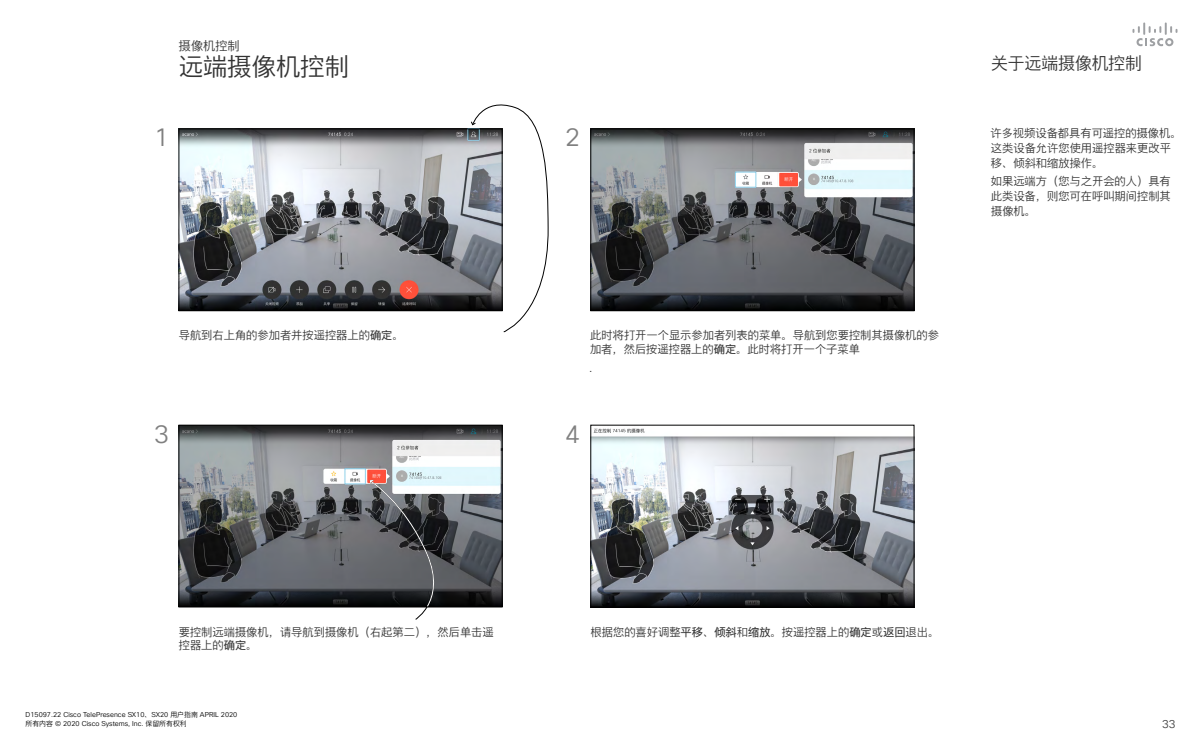
<style>
.page{position:relative;width:1200px;height:750px;background:#fff}
.page>*{position:absolute;margin:0;border:0;box-sizing:border-box;transform-origin:0 0}
.t1{font:25px "Cisco Sans CHS Light";color:#808080}
.Subhead1{font:24.31px "Cisco Sans CHS Light";color:#333}
.Right_Column_About_h{font:16.88px "Cisco Sans CHS Light";letter-spacing:-.005em;color:#333}
.Small_chapter_runnin{font:12.19px "Cisco Sans CHS Light";letter-spacing:.005em;color:#333}
.CartoonAnnotation{font:11.25px/13.5px "Cisco Sans CHS Light";color:#333}
.Body{font:11.25px/15px "Cisco Sans CHS Light";color:#333}
.t2{font:11.25px "Cisco Sans CHS Light";color:#3d3d3d}
.t3{font:6.88px/8.2px "Cisco Sans CHS Light";color:#000}
.s1{font-family:"Cisco Sans CHS"}
</style>
<div class="page">
<svg style="left:1132px;top:22px;width:46px;height:24px"></svg>
<img style="left:181px;top:131px;width:290px;height:178px">
<div style="left:179px;top:129px;width:323px;height:182px;border:1px solid #000"></div>
<img style="left:181px;top:427px;width:319px;height:178px">
<div style="left:179px;top:425px;width:323px;height:182px;border:1px solid #000"></div>
<img style="left:593px;top:131px;width:319px;height:178px">
<div style="left:591px;top:129px;width:323px;height:182px;border:1px solid #000"></div>
<img style="left:593px;top:428px;width:319px;height:177px">
<div style="left:591px;top:425px;width:323px;height:182px;border:1px solid #000"></div>
<svg style="left:471px;top:104px;width:78px;height:228px"></svg>
<svg style="left:370px;top:480px;width:77px;height:140px;background:#646669"></svg>
<h2 class="Small_chapter_runnin" style="left:179px;top:38px;width:62px">摄像机控制</h2>
<h1 class="Subhead1" style="left:179px;top:51px;width:172px">远端摄像机控制</h1>
<p class="t1" style="left:154px;top:121px;width:17px">1</p>
<p class="t1" style="left:565px;top:121px;width:16px">2</p>
<p class="CartoonAnnotation" style="left:179px;top:329px;width:226px">导航到右上角的参加者并按遥控器上的<span class="s1">确定</span>。</p>
<p class="CartoonAnnotation" style="left:590px;top:329px;width:350px">此时将打开一个显示参加者列表的菜单。导航到您要控制其摄像机的参加者，然后按遥控器上的<span class="s1">确定</span>。此时将打开一个子菜单</p>
<p class="CartoonAnnotation" style="left:589px;top:361px;width:5px">.</p>
<p class="t1" style="left:154px;top:418px;width:17px">3</p>
<p class="t1" style="left:565px;top:418px;width:16px">4</p>
<h2 class="Right_Column_About_h" style="left:991px;top:52px;width:152px">关于远端摄像机控制</h2>
<p class="Body" style="left:990px;top:125px;width:193px">许多视频设备都具有可遥控的摄像机。这类设备允许您使用遥控器来更改平移、倾斜和缩放操作。</p>
<p class="Body" style="left:991px;top:173px;width:182px;text-align:justify">如果远端方（您与之开会的人）具有此类设备，则您可在呼叫期间控制其摄像机。</p>
<p class="CartoonAnnotation" style="left:179px;top:625px;width:316px">要控制远端摄像机，请导航到摄像机（右起第二），然后单击遥控器上的<span class="s1">确定</span>。</p>
<p class="CartoonAnnotation" style="left:591px;top:625px;width:350px">根据您的喜好调整<span class="s1">平移</span>、<span class="s1">倾斜</span>和<span class="s1">缩放</span>。按遥控器上的<span class="s1">确定</span>或<span class="s1">返回</span>退出。</p>
<p class="t3" style="left:26px;top:711px;width:213px">D15097.22 Cisco TelePresence SX10、SX20 用户指南 APRIL 2020所有内容 © 2020 Cisco Systems, Inc. 保留所有权利</p>
<p class="t2" style="left:1162px;top:716px;width:15px">33</p>
</div>
